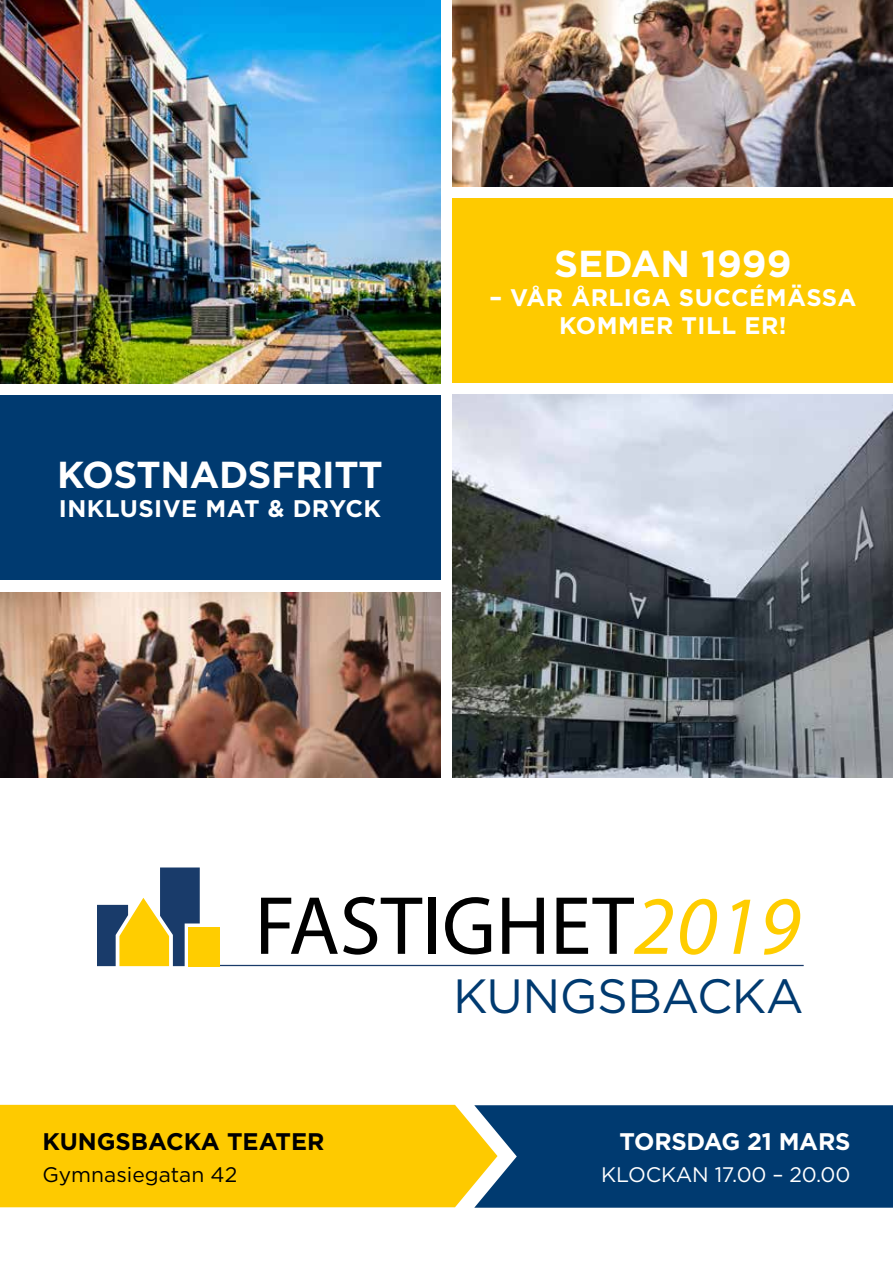
<style>
.page{position:relative;width:893px;height:1263px;background:#fff}
.page>*{position:absolute;margin:0;border:0;box-sizing:border-box;transform-origin:0 0}
.t1{font:83.25px "Myriad Pro";color:#000}
.t2{font:48px "Gotham";letter-spacing:-.01em;color:#003a70}
.t3{font:700 37.5px "Gotham";letter-spacing:-.01em;color:#fff}
.t4{font:700 24px/28.8px "Gotham";letter-spacing:.02em;color:#fff;text-align:center}
.t5{font:700 24px "Gotham";color:#000}
.t6{font:700 24px "Gotham";letter-spacing:-.01em;color:#fff}
.t7{font:21px "Gotham";letter-spacing:-.01em;color:#fff}
.t8{font:21px "Gotham";color:#000}
.s1{font-style:italic;color:#ffcd00}
</style>
<div class="page">
<img style="left:0;top:0;width:440px;height:383px">
<div style="left:474px;top:1105px;width:419px;height:103px;background:#003a70"></div>
<div style="left:0;top:1105px;width:497px;height:102px;background:#feca00"></div>
<div style="left:453px;top:198px;width:440px;height:185px;background:#feca00"></div>
<div style="left:0;top:395px;width:440px;height:184px;background:#003a70"></div>
<hr style="left:219px;top:965px;width:585px;height:1px;background:#193b6a">
<div style="left:188px;top:927px;width:32px;height:39px;background:#ffcd00"></div>
<svg style="left:97px;top:867px;width:103px;height:99px"></svg>
<img style="left:453px;top:0;width:440px;height:186px">
<img style="left:0;top:592px;width:440px;height:185px">
<img style="left:453px;top:395px;width:440px;height:382px">
<h3 class="t3" style="left:57px;top:450px;width:327px">KOSTNADSFRITT</h3>
<p class="t4" style="left:59px;top:494px;width:324px">INKLUSIVE MAT &amp; DRYCK</p>
<h3 class="t3" style="left:554px;top:239px;width:239px">SEDAN 1999</h3>
<p class="t4" style="left:489px;top:283px;width:368px">– VÅR ÅRLIGA SUCCÉMÄSSA<br>KOMMER TILL ER!</p>
<h1 class="t1" style="left:255px;top:874px;width:547px">FASTIGHET<span class="s1">2019</span></h1>
<p class="t5" style="left:43px;top:1126px;width:283px">KUNGSBACKA TEATER</p>
<p class="t8" style="left:43px;top:1161px;width:196px">Gymnasiegatan 42</p>
<h2 class="t2" style="left:453px;top:965px;width:352px">KUNGSBACKA</h2>
<p class="t6" style="left:620px;top:1126px;width:232px">TORSDAG 21 MARS</p>
<p class="t7" style="left:601px;top:1161px;width:251px">KLOCKAN 17.00 – 20.00</p>
</div>
